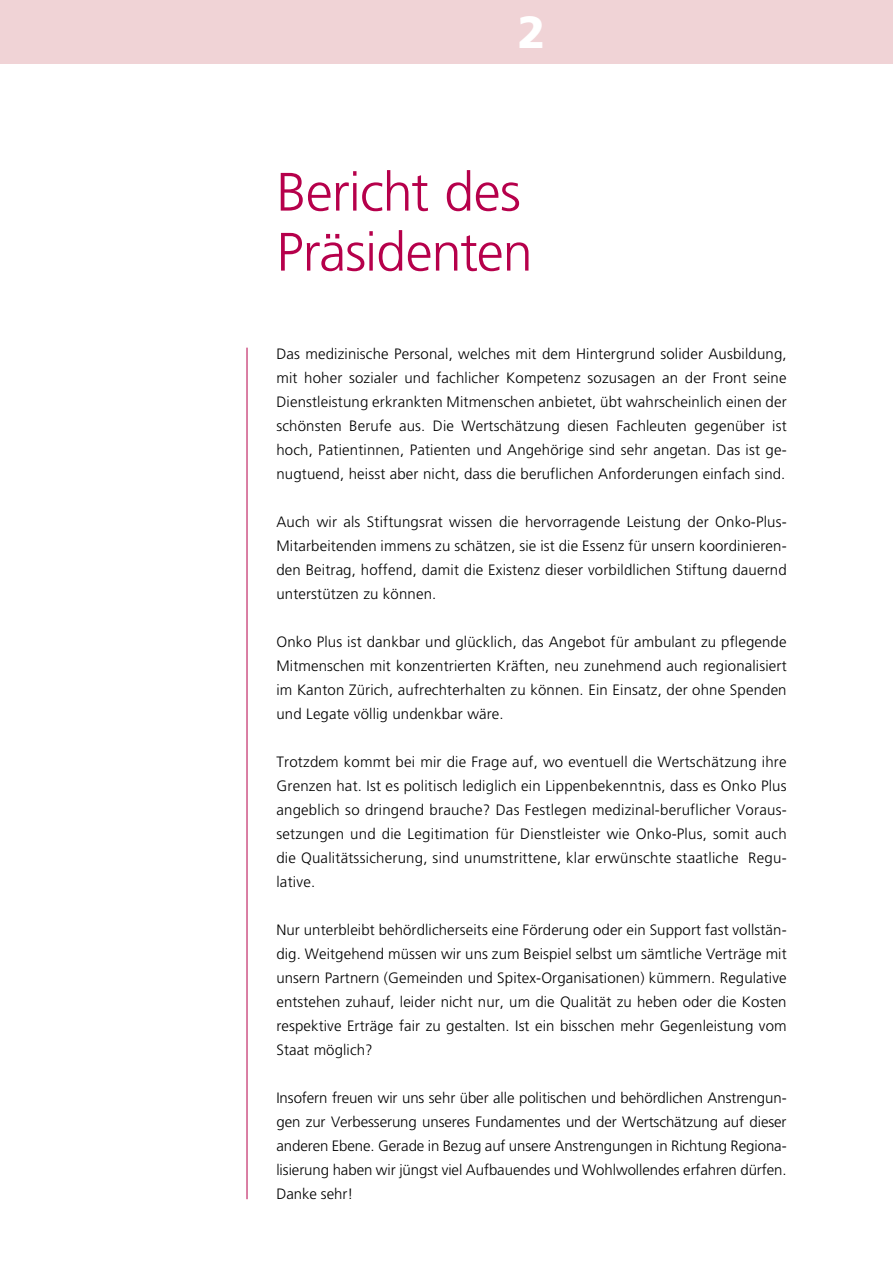
<style>
.page{position:relative;width:893px;height:1263px;background:#fff}
.page>*{position:absolute;margin:0;border:0;box-sizing:border-box;transform-origin:0 0}
.t1{font:300 54px/60px "Frutiger LT";letter-spacing:-.02em;color:#b6004b}
.t2{font:900 45px "Frutiger LT";color:#fff}
.t3{font:300 15px/24px "Frutiger LT";letter-spacing:.01em;color:#000;text-align:justify}
</style>
<div class="page">
<div style="left:0;top:0;width:893px;height:64px;background:#f0d3d6"></div>
<hr style="left:247px;top:348px;width:1px;height:851px;background:#b6004b">
<h2 class="t2" style="left:518px;top:5px;width:29px">2</h2>
<h1 class="t1" style="left:276px;top:163px;width:258px">Bericht des<br>Präsidenten</h1>
<p class="t3" style="left:276px;top:342px;width:512px">Das medizinische Personal, welches mit dem Hintergrund solider Ausbildung, mit hoher sozialer und fachlicher Kompetenz sozusagen an der Front seine Dienstleistung erkrankten Mitmenschen anbietet, übt wahrscheinlich einen der schönsten Berufe aus. Die Wertschätzung diesen Fachleuten gegenüber ist hoch, Patientinnen, Patienten und Angehörige sind sehr angetan. Das ist ge&shy;nugtuend, heisst aber nicht, dass die beruflichen Anforderungen einfach sind.</p>
<p class="t3" style="left:276px;top:510px;width:512px">Auch wir als Stiftungsrat wissen die hervorragende Leistung der Onko-Plus-Mitarbeitenden immens zu schätzen, sie ist die Essenz für unsern koordinieren&shy;den Beitrag, hoffend, damit die Existenz dieser vorbildlichen Stiftung dauernd unterstützen zu können.</p>
<p class="t3" style="left:276px;top:630px;width:512px">Onko Plus ist dankbar und glücklich, das Angebot für ambulant zu pflegende Mitmenschen mit konzentrierten Kräften, neu zunehmend auch regionalisiert im Kanton Zürich, aufrechterhalten zu können. Ein Einsatz, der ohne Spenden und Legate völlig undenkbar wäre.</p>
<p class="t3" style="left:276px;top:750px;width:512px">Trotzdem kommt bei mir die Frage auf, wo eventuell die Wertschätzung ihre Grenzen hat. Ist es politisch lediglich ein Lippenbekenntnis, dass es Onko Plus angeblich so dringend brauche? Das Festlegen medizinal-beruflicher Voraus&shy;setzungen und die Legitimation für Dienstleister wie Onko-Plus, somit auch die Qualitätssicherung, sind unumstrittene, klar erwünschte staatliche Regu&shy;lative.</p>
<p class="t3" style="left:276px;top:918px;width:512px">Nur unterbleibt behördlicherseits eine Förderung oder ein Support fast vollstän&shy;dig. Weitgehend müssen wir uns zum Beispiel selbst um sämtliche Verträge mit unsern Partnern (Gemeinden und Spitex-Organisationen) kümmern. Regulative entstehen zuhauf, leider nicht nur, um die Qualität zu heben oder die Kosten respektive Erträge fair zu gestalten. Ist ein bisschen mehr Gegenleistung vom Staat möglich?</p>
<p class="t3" style="left:276px;top:1086px;width:512px">Insofern freuen wir uns sehr über alle politischen und behördlichen Anstrengun&shy;gen zur Verbesserung unseres Fundamentes und der Wertschätzung auf dieser anderen Ebene. Gerade in Bezug auf unsere Anstrengungen in Richtung Regiona&shy;lisierung haben wir jüngst viel Aufbauendes und Wohlwollendes erfahren dürfen.<br>Danke sehr!</p>
</div>
